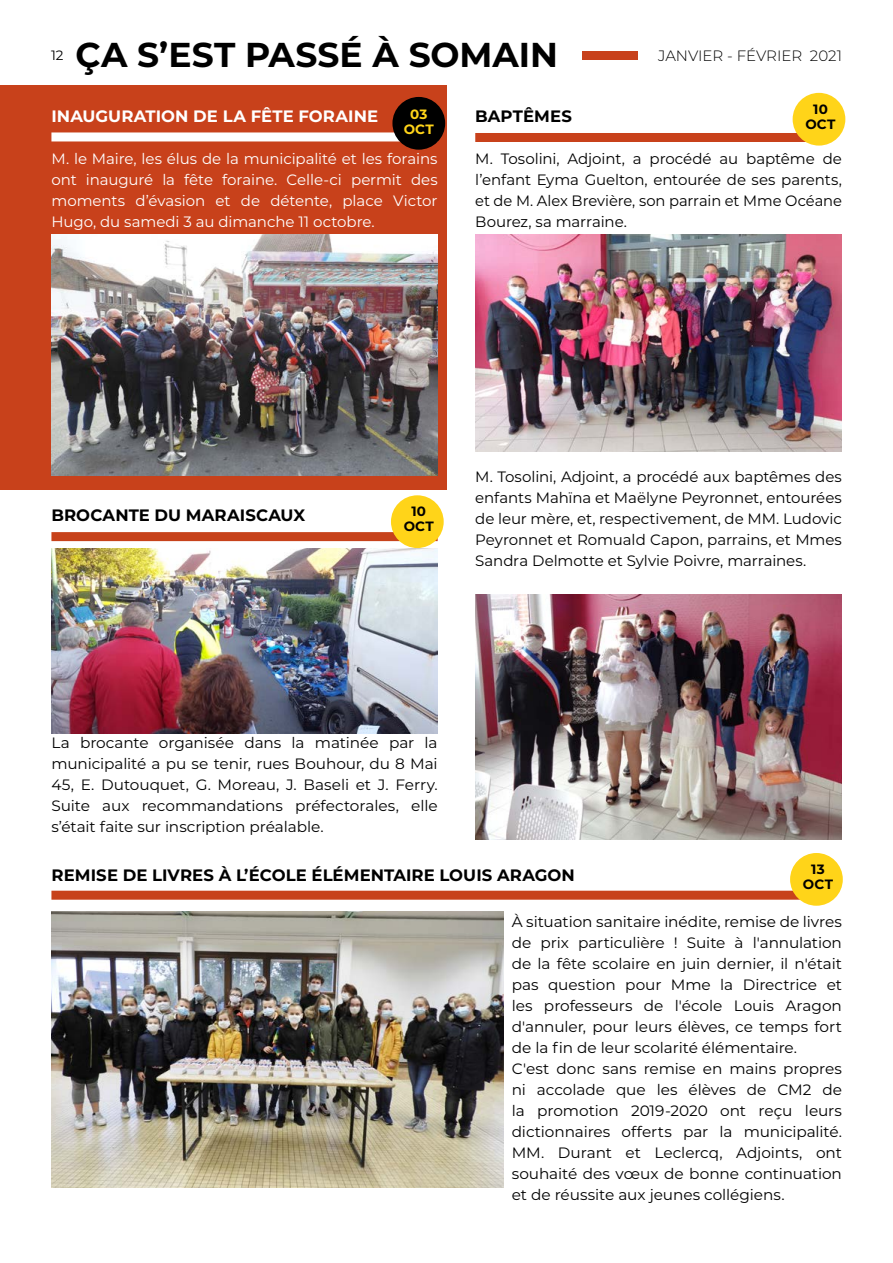
<style>
.page{position:relative;width:893px;height:1263px;background:#fff}
.page>*{position:absolute;margin:0;border:0;box-sizing:border-box;transform-origin:0 0}
.t1{font:700 34.5px "Montserrat";color:#000}
.t2{font:700 16.5px "Montserrat";letter-spacing:.005em;color:#000}
.t3{font:700 16.5px "Montserrat";letter-spacing:.005em;color:#fff}
.t4{font:15px/21px "Montserrat";letter-spacing:-.005em;color:#000;text-align:justify}
.t5{font:15px/21px "Montserrat";letter-spacing:-.005em;color:#fff;text-align:justify}
.t6{font:300 15px "Montserrat";color:#000}
.t7{font:700 13.5px/15px "Montserrat";letter-spacing:.015em;color:#000;text-align:center}
.t8{font:700 13.5px "Montserrat";color:#ffd419}
.t9{font:13.5px "Montserrat";color:#000}
</style>
<div class="page">
<div style="left:0;top:85px;width:447px;height:405px;background:#c8411b"></div>
<div style="left:51px;top:132px;width:387px;height:9px;background:#fff"></div>
<img style="left:51px;top:235px;width:387px;height:240px">
<div style="left:475px;top:133px;width:339px;height:9px;background:#c8411b"></div>
<div style="left:392px;top:97px;width:53px;height:53px;background:#000;border-radius:50%"></div>
<img style="left:475px;top:235px;width:367px;height:216px">
<div style="left:51px;top:891px;width:761px;height:9px;background:#c7421b"></div>
<img style="left:51px;top:911px;width:452px;height:276px">
<div style="left:790px;top:853px;width:53px;height:53px;background:#ffd419;border-radius:50%"></div>
<div style="left:582px;top:51px;width:55px;height:9px;background:#c8411b"></div>
<div style="left:51px;top:532px;width:387px;height:9px;background:#c7421b"></div>
<img style="left:51px;top:548px;width:387px;height:185px">
<div style="left:391px;top:495px;width:53px;height:53px;background:#ffd419;border-radius:50%"></div>
<div style="left:793px;top:93px;width:52px;height:53px;background:#ffd419;border-radius:50%"></div>
<img style="left:475px;top:595px;width:367px;height:244px">
<h1 class="t1" style="left:76px;top:30px;width:484px">ÇA S’EST PASSÉ À SOMAIN</h1>
<p class="t9" style="left:51px;top:46px;width:14px">12</p>
<p class="t6" style="left:658px;top:46px;width:185px">JANVIER - FÉVRIER 2021</p>
<p class="t3" style="left:51px;top:104px;width:328px">INAUGURATION DE LA FÊTE FORAINE</p>
<p class="t8" style="left:410px;top:105px;width:19px">03</p>
<p class="t2" style="left:475px;top:104px;width:98px">BAPTÊMES</p>
<p class="t8" style="left:404px;top:120px;width:32px">OCT</p>
<p class="t7" style="left:805px;top:101px;width:32px">10<br>OCT</p>
<p class="t5" style="left:51px;top:147px;width:388px">M. le Maire, les élus de la municipalité et les forains ont inauguré la fête foraine. Celle-ci permit des moments d’évasion et de détente, place Victor Hugo, du samedi 3 au dimanche 11 octobre.</p>
<p class="t4" style="left:475px;top:147px;width:368px">M. Tosolini, Adjoint, a procédé au baptême de l’enfant Eyma Guelton, entourée de ses parents, et de M. Alex Brevière, son parrain et Mme Océane Bourez, sa marraine.</p>
<p class="t2" style="left:51px;top:503px;width:255px">BROCANTE DU MARAISCAUX</p>
<p class="t7" style="left:404px;top:503px;width:32px">10<br>OCT</p>
<p class="t4" style="left:475px;top:465px;width:368px">M. Tosolini, Adjoint, a procédé aux baptêmes des enfants Mahïna et Maëlyne Peyronnet, entourées de leur mère, et, respectivement, de MM. Ludovic Peyronnet et Romuald Capon, parrains, et Mmes Sandra Delmotte et Sylvie Poivre, marraines.</p>
<p class="t4" style="left:51px;top:732px;width:388px">La brocante organisée dans la matinée par la municipalité a pu se tenir, rues Bouhour, du 8 Mai 45, E. Dutouquet, G. Moreau, J. Baseli et J. Ferry.<br>Suite aux recommandations préfectorales, elle s’était faite sur inscription préalable.</p>
<p class="t2" style="left:51px;top:863px;width:525px">REMISE DE LIVRES À L’ÉCOLE ÉLÉMENTAIRE LOUIS ARAGON</p>
<p class="t7" style="left:803px;top:861px;width:32px">13<br>OCT</p>
<p class="t4" style="left:512px;top:910px;width:332px;text-align:left">À situation sanitaire inédite, remise de livres de prix particulière ! Suite à l'annulation de la fête scolaire en juin dernier, il n'était pas question pour Mme la Directrice et les professeurs de l'école Louis Aragon d'annuler, pour leurs élèves, ce temps fort de la fin de leur scolarité élémentaire.<br>C'est donc sans remise en mains propres ni accolade que les élèves de CM2 de la promotion 2019-2020 ont reçu leurs dictionnaires offerts par la municipalité.<br>MM. Durant et Leclercq, Adjoints, ont souhaité des vœux de bonne continuation et de réussite aux jeunes collégiens.</p>
</div>
